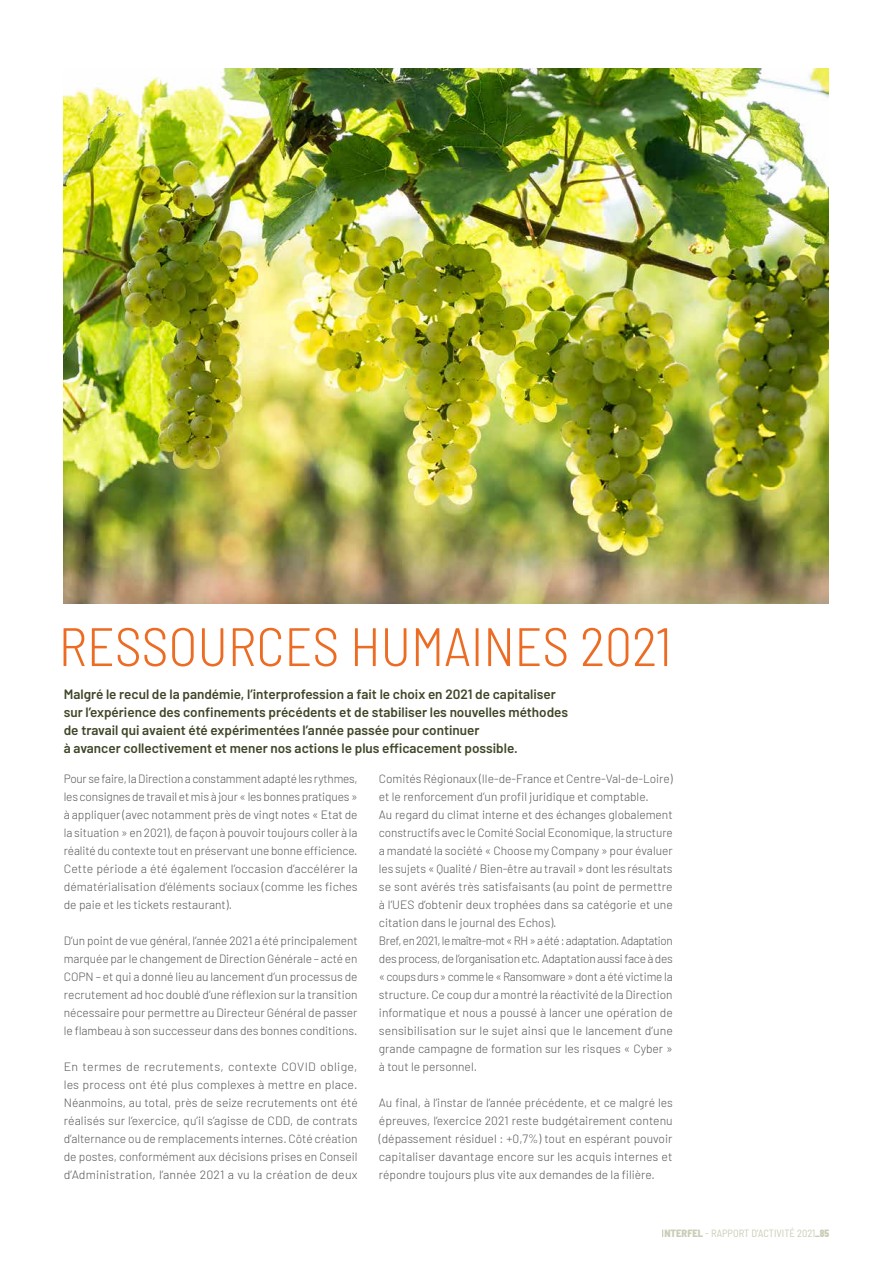
<style>
.page{position:relative;width:893px;height:1263px;background:#fff}
.page>*{position:absolute;margin:0;border:0;box-sizing:border-box;transform-origin:0 0}
.t1{font:300 semi-condensed 54px "Barlow";color:#ed6c24}
.t2{font:600 13.5px/18px "Barlow";color:#3f4728}
.t3{font:300 12px/18px "Barlow";color:#575756;text-align:justify}
.t4{font:semi-condensed 10.5px "Barlow";color:#caccb5}
.s1{font-weight:800}
.s2{font-family:"Barlow Condensed";font-weight:800;font-stretch:normal}
</style>
<div class="page">
<img style="left:64px;top:68px;width:765px;height:536px">
<h1 class="t1" style="left:59px;top:608px;width:614px">RESSOURCES HUMAINES 2021</h1>
<p class="t2" style="left:64px;top:683px;width:506px">Malgré le recul de la pandémie, l’interprofession a fait le choix en 2021 de capitaliser sur l’expérience des confinements précédents et de stabiliser les nouvelles méthodes de travail qui avaient été expérimentées l’année passée pour continuer<br>à avancer collectivement et mener nos actions le plus efficacement possible.</p>
<p class="t3" style="left:64px;top:768px;width:295px">Pour se faire, la Direction a constamment adapté les rythmes, les consignes de travail et mis à jour « les bonnes pratiques » à appliquer (avec notamment près de vingt notes « Etat de la situation » en 2021), de façon à pouvoir toujours coller à la réalité du contexte tout en préservant une bonne efficience.<br>Cette période a été également l’occasion d’accélérer la dématérialisation d’éléments sociaux (comme les fiches de paie et les tickets restaurant).</p>
<p class="t3" style="left:64px;top:930px;width:295px">D’un point de vue général, l’année 2021 a été principalement marquée par le changement de Direction Générale – acté en COPN – et qui a donné lieu au lancement d’un processus de recrutement ad hoc doublé d’une réflexion sur la transition nécessaire pour permettre au Directeur Général de passer le flambeau à son successeur dans des bonnes conditions.</p>
<p class="t3" style="left:64px;top:1056px;width:295px">En termes de recrutements, contexte COVID oblige, les process ont été plus complexes à mettre en place.<br>Néanmoins, au total, près de seize recrutements ont été réalisés sur l’exercice, qu’il s’agisse de CDD, de contrats d’alternance ou de remplacements internes. Côté création de postes, conformément aux décisions prises en Conseil d’Administration, l’année 2021 a vu la création de deux</p>
<p class="t3" style="left:379px;top:768px;width:295px;text-align:left">Comités Régionaux (Ile-de-France et Centre-Val-de-Loire) et le renforcement d’un profil juridique et comptable.<br>Au regard du climat interne et des échanges globalement constructifs avec le Comité Social Economique, la structure a mandaté la société « Choose my Company » pour évaluer les sujets « Qualité / Bien-être au travail » dont les résultats se sont avérés très satisfaisants (au point de permettre à l’UES d’obtenir deux trophées dans sa catégorie et une citation dans le journal des Echos).<br>Bref, en 2021, le maître-mot « RH » a été : adaptation. Adaptation des process, de l’organisation etc. Adaptation aussi face à des « coups durs » comme le « Ransomware » dont a été victime la structure. Ce coup dur a montré la réactivité de la Direction informatique et nous a poussé à lancer une opération de sensibilisation sur le sujet ainsi que le lancement d’une grande campagne de formation sur les risques « Cyber » à tout le personnel.</p>
<p class="t3" style="left:379px;top:1092px;width:295px">Au final, à l’instar de l’année précédente, et ce malgré les épreuves, l’exercice 2021 reste budgétairement contenu (dépassement résiduel : +0,7%) tout en espérant pouvoir capitaliser davantage encore sur les acquis internes et répondre toujours plus vite aux demandes de la filière.</p>
<p class="t4" style="left:662px;top:1225px;width:169px"><span class="s1">INTERFEL</span> - RAPPORT D’ACTIVITÉ 2021<span class="s2">_85</span></p>
</div>
